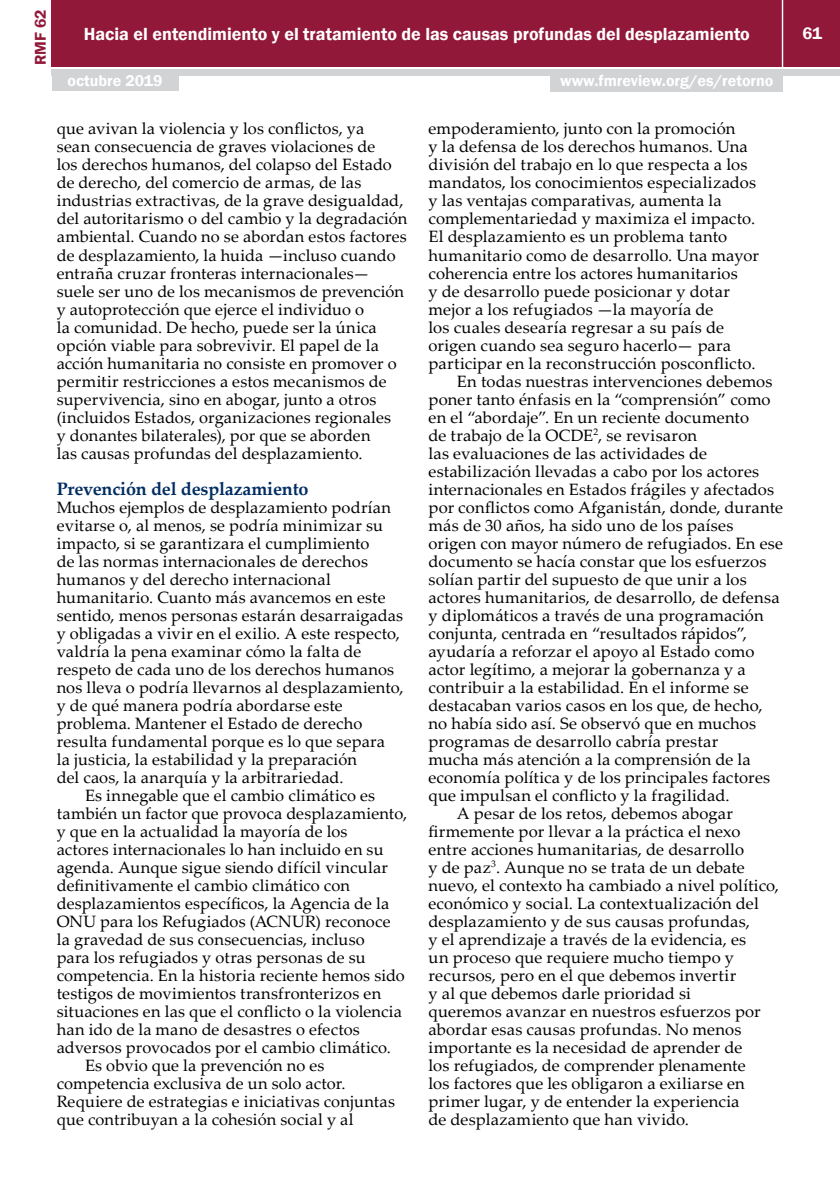
<style>
.page{position:relative;width:840px;height:1191px;background:#fff}
.page>*{position:absolute;margin:0;border:0;box-sizing:border-box;transform-origin:0 0}
.t1{font:600 18px "Franklin Gothic";color:#fff}
.t2{font:700 18px "Palatino Linotype";letter-spacing:-.01em;color:#002d62}
.t3{font:600 17px "Franklin Gothic";color:#fff}
.t4{font:16.4px/18px "Palatino Linotype";letter-spacing:.01em;color:#000}
.t5{font:600 16px "Franklin Gothic";color:#fff}
.t6{font:600 16px "Franklin Gothic";color:#92183a}
</style>
<div class="page">
<div style="left:52px;top:0;width:787px;height:66px;background:#92183a"></div>
<div style="left:52px;top:69px;width:787px;height:6px;background:#d1d3d4"></div>
<hr style="left:781px;top:0;width:1px;height:68px;background:#fff">
<div style="left:52px;top:73px;width:126px;height:18px;background:#d1d3d4"></div>
<div style="left:550px;top:74px;width:232px;height:18px;background:#d1d3d4"></div>
<p class="t6" style="left:31px;top:65px;width:57px;rotate:-90deg">RMF 62</p>
<p class="t1" style="left:84px;top:23px;width:667px">Hacia el entendimiento y el tratamiento de las causas profundas del desplazamiento</p>
<p class="t3" style="left:801px;top:23px;width:21px">61</p>
<p class="t5" style="left:67px;top:71px;width:97px">octubre 2019</p>
<p class="t5" style="left:560px;top:71px;width:215px">www.fmreview.org/es/retorno</p>
<p class="t4" style="left:57px;top:119px;width:352px">que avivan la violencia y los conflictos, ya<br>sean consecuencia de graves violaciones de<br>los derechos humanos, del colapso del Estado de derecho, del comercio de armas, de las industrias extractivas, de la grave desigualdad, del autoritarismo o del cambio y la degradación ambiental. Cuando no se abordan estos factores de desplazamiento, la huida —incluso cuando entraña cruzar fronteras internacionales— suele ser uno de los mecanismos de prevención y autoprotección que ejerce el individuo o<br>la comunidad. De hecho, puede ser la única opción viable para sobrevivir. El papel de la acción humanitaria no consiste en promover o permitir restricciones a estos mecanismos de supervivencia, sino en abogar, junto a otros (incluidos Estados, organizaciones regionales<br>y donantes bilaterales), por que se aborden<br>las causas profundas del desplazamiento.</p>
<p class="t2" style="left:57px;top:475px;width:253px">Prevención del desplazamiento</p>
<p class="t4" style="left:57px;top:497px;width:336px">Muchos ejemplos de desplazamiento podrían</p>
<p class="t4" style="left:57px;top:515px;width:328px">evitarse o, al menos, se podría minimizar su</p>
<p class="t4" style="left:57px;top:533px;width:314px">impacto, si se garantizara el cumplimiento</p>
<p class="t4" style="left:57px;top:551px;width:312px">de las normas internacionales de derechos</p>
<p class="t4" style="left:57px;top:569px;width:275px">humanos y del derecho internacional</p>
<p class="t4" style="left:57px;top:587px;width:330px">humanitario. Cuanto más avancemos en este</p>
<p class="t4" style="left:57px;top:605px;width:348px">sentido, menos personas estarán desarraigadas</p>
<p class="t4" style="left:57px;top:623px;width:344px">y obligadas a vivir en el exilio. A este respecto,</p>
<p class="t4" style="left:57px;top:641px;width:306px">valdría la pena examinar cómo la falta de</p>
<p class="t4" style="left:57px;top:659px;width:339px">respeto de cada uno de los derechos humanos</p>
<p class="t4" style="left:57px;top:677px;width:348px">nos lleva o podría llevarnos al desplazamiento,</p>
<p class="t4" style="left:57px;top:695px;width:287px">y de qué manera podría abordarse este</p>
<p class="t4" style="left:57px;top:713px;width:307px">problema. Mantener el Estado de derecho</p>
<p class="t4" style="left:57px;top:731px;width:329px">resulta fundamental porque es lo que separa</p>
<p class="t4" style="left:57px;top:749px;width:301px">la justicia, la estabilidad y la preparación</p>
<p class="t4" style="left:57px;top:767px;width:288px">del caos, la anarquía y la arbitrariedad.</p>
<p class="t4" style="left:85px;top:785px;width:291px">Es innegable que el cambio climático es</p>
<p class="t4" style="left:57px;top:803px;width:352px">también un factor que provoca desplazamiento,</p>
<p class="t4" style="left:57px;top:821px;width:292px">y que en la actualidad la mayoría de los</p>
<p class="t4" style="left:57px;top:839px;width:328px">actores internacionales lo han incluido en su</p>
<p class="t4" style="left:57px;top:857px;width:332px">agenda. Aunque sigue siendo difícil vincular</p>
<p class="t4" style="left:57px;top:875px;width:294px">definitivamente el cambio climático con</p>
<p class="t4" style="left:57px;top:893px;width:334px">desplazamientos específicos, la Agencia de la</p>
<p class="t4" style="left:57px;top:911px;width:335px">ONU para los Refugiados (ACNUR) reconoce</p>
<p class="t4" style="left:57px;top:929px;width:309px">la gravedad de sus consecuencias, incluso</p>
<p class="t4" style="left:57px;top:947px;width:310px">para los refugiados y otras personas de su</p>
<p class="t4" style="left:57px;top:965px;width:349px">competencia. En la historia reciente hemos sido</p>
<p class="t4" style="left:57px;top:983px;width:326px">testigos de movimientos transfronterizos en</p>
<p class="t4" style="left:57px;top:1001px;width:346px">situaciones en las que el conflicto o la violencia</p>
<p class="t4" style="left:57px;top:1019px;width:304px">han ido de la mano de desastres o efectos</p>
<p class="t4" style="left:57px;top:1037px;width:335px">adversos provocados por el cambio climático.</p>
<p class="t4" style="left:85px;top:1055px;width:241px">Es obvio que la prevención no es</p>
<p class="t4" style="left:57px;top:1073px;width:290px">competencia exclusiva de un solo actor.</p>
<p class="t4" style="left:57px;top:1091px;width:339px">Requiere de estrategias e iniciativas conjuntas</p>
<p class="t4" style="left:57px;top:1109px;width:298px">que contribuyan a la cohesión social y al</p>
<p class="t4" style="left:428px;top:119px;width:308px">empoderamiento, junto con la promoción</p>
<p class="t4" style="left:428px;top:137px;width:321px">y la defensa de los derechos humanos. Una</p>
<p class="t4" style="left:428px;top:155px;width:320px">división del trabajo en lo que respecta a los</p>
<p class="t4" style="left:428px;top:173px;width:329px">mandatos, los conocimientos especializados</p>
<p class="t4" style="left:428px;top:191px;width:295px">y las ventajas comparativas, aumenta la</p>
<p class="t4" style="left:428px;top:209px;width:328px">complementariedad y maximiza el impacto.</p>
<p class="t4" style="left:428px;top:227px;width:300px">El desplazamiento es un problema tanto</p>
<p class="t4" style="left:428px;top:245px;width:332px">humanitario como de desarrollo. Una mayor</p>
<p class="t4" style="left:428px;top:263px;width:311px">coherencia entre los actores humanitarios</p>
<p class="t4" style="left:428px;top:281px;width:303px">y de desarrollo puede posicionar y dotar</p>
<p class="t4" style="left:428px;top:299px;width:286px">mejor a los refugiados —la mayoría de</p>
<p class="t4" style="left:428px;top:317px;width:297px">los cuales desearía regresar a su país de</p>
<p class="t4" style="left:428px;top:335px;width:304px">origen cuando sea seguro hacerlo— para</p>
<p class="t4" style="left:428px;top:353px;width:328px">participar en la reconstrucción posconflicto.</p>
<p class="t4" style="left:456px;top:371px;width:317px">En todas nuestras intervenciones debemos</p>
<p class="t4" style="left:428px;top:389px;width:343px">poner tanto énfasis en la “comprensión” como</p>
<p class="t4" style="left:428px;top:407px;width:322px">en el “abordaje”. En un reciente documento</p>
<p class="t4" style="left:428px;top:425px;width:270px">de trabajo de la OCDE<sup>2</sup>, se revisaron</p>
<p class="t4" style="left:428px;top:443px;width:280px">las evaluaciones de las actividades de</p>
<p class="t4" style="left:428px;top:461px;width:332px">estabilización llevadas a cabo por los actores</p>
<p class="t4" style="left:428px;top:479px;width:347px">internacionales en Estados frágiles y afectados</p>
<p class="t4" style="left:428px;top:497px;width:356px">por conflictos como Afganistán, donde, durante</p>
<p class="t4" style="left:428px;top:515px;width:306px">más de 30 años, ha sido uno de los países</p>
<p class="t4" style="left:428px;top:533px;width:356px">origen con mayor número de refugiados. En ese</p>
<p class="t4" style="left:428px;top:551px;width:339px">documento se hacía constar que los esfuerzos</p>
<p class="t4" style="left:428px;top:569px;width:319px">solían partir del supuesto de que unir a los</p>
<p class="t4" style="left:428px;top:587px;width:352px">actores humanitarios, de desarrollo, de defensa</p>
<p class="t4" style="left:428px;top:605px;width:336px">y diplomáticos a través de una programación</p>
<p class="t4" style="left:428px;top:623px;width:320px">conjunta, centrada en “resultados rápidos”,</p>
<p class="t4" style="left:428px;top:641px;width:327px">ayudaría a reforzar el apoyo al Estado como</p>
<p class="t4" style="left:428px;top:659px;width:318px">actor legítimo, a mejorar la gobernanza y a</p>
<p class="t4" style="left:428px;top:677px;width:321px">contribuir a la estabilidad. En el informe se</p>
<p class="t4" style="left:428px;top:695px;width:335px">destacaban varios casos en los que, de hecho,</p>
<p class="t4" style="left:428px;top:713px;width:329px">no había sido así. Se observó que en muchos</p>
<p class="t4" style="left:428px;top:731px;width:291px">programas de desarrollo cabría prestar</p>
<p class="t4" style="left:428px;top:749px;width:324px">mucha más atención a la comprensión de la</p>
<p class="t4" style="left:428px;top:767px;width:343px">economía política y de los principales factores</p>
<p class="t4" style="left:428px;top:785px;width:302px">que impulsan el conflicto y la fragilidad.</p>
<p class="t4" style="left:456px;top:803px;width:277px">A pesar de los retos, debemos abogar</p>
<p class="t4" style="left:428px;top:821px;width:313px">firmemente por llevar a la práctica el nexo</p>
<p class="t4" style="left:428px;top:839px;width:317px">entre acciones humanitarias, de desarrollo</p>
<p class="t4" style="left:428px;top:857px;width:318px">y de paz<sup>3</sup>. Aunque no se trata de un debate</p>
<p class="t4" style="left:428px;top:875px;width:352px">nuevo, el contexto ha cambiado a nivel político,</p>
<p class="t4" style="left:428px;top:893px;width:331px">económico y social. La contextualización del</p>
<p class="t4" style="left:428px;top:911px;width:323px">desplazamiento y de sus causas profundas,</p>
<p class="t4" style="left:428px;top:929px;width:319px">y el aprendizaje a través de la evidencia, es</p>
<p class="t4" style="left:428px;top:947px;width:307px">un proceso que requiere mucho tiempo y</p>
<p class="t4" style="left:428px;top:965px;width:309px">recursos, pero en el que debemos invertir</p>
<p class="t4" style="left:428px;top:983px;width:264px">y al que debemos darle prioridad si</p>
<p class="t4" style="left:428px;top:1001px;width:333px">queremos avanzar en nuestros esfuerzos por</p>
<p class="t4" style="left:428px;top:1019px;width:314px">abordar esas causas profundas. No menos</p>
<p class="t4" style="left:428px;top:1037px;width:315px">importante es la necesidad de aprender de</p>
<p class="t4" style="left:428px;top:1055px;width:318px">los refugiados, de comprender plenamente</p>
<p class="t4" style="left:428px;top:1073px;width:318px">los factores que les obligaron a exiliarse en</p>
<p class="t4" style="left:428px;top:1091px;width:312px">primer lugar, y de entender la experiencia</p>
<p class="t4" style="left:428px;top:1109px;width:262px">de desplazamiento que han vivido.</p>
</div>
